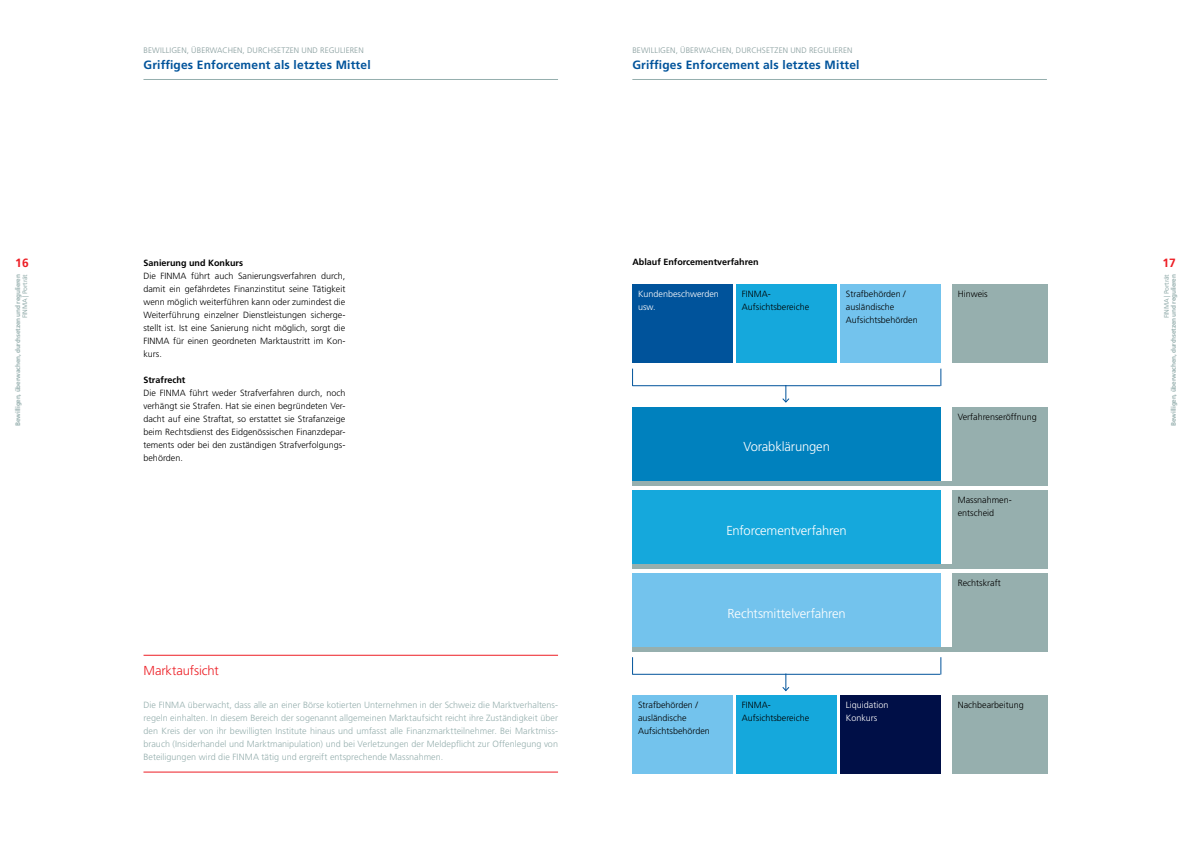
<style>
.page{position:relative;width:1191px;height:842px;background:#fff}
.page>*{position:absolute;margin:0;border:0;box-sizing:border-box;transform-origin:0 0}
.t1{font:300 13px "Frutiger LT Std";letter-spacing:-.015em;color:#fff}
.t2{font:300 13px "Frutiger LT Std";letter-spacing:-.01em;color:#ed1d24}
.t3{font:700 12px "Frutiger LT Std";letter-spacing:.015em;color:#00539b}
.t4{font:700 12px "Frutiger LT Std";color:#ed1d24}
.t5{font:300 9px/13px "Frutiger LT Std";color:#000}
.t6{font:300 9px/13px "Frutiger LT Std";letter-spacing:.005em;color:#96afae;text-align:justify}
.t7{font:700 9px "Frutiger LT Std";color:#000}
.t8{font:300 9px/13px "Frutiger LT Std";color:#fff}
.t9{font:300 8px "Frutiger LT Std";letter-spacing:.015em;color:#869c9c}
.t10{font:700 6.5px "Frutiger LT Std";letter-spacing:-.03em;color:#96afae}
.t11{font:6.5px "Frutiger LT Std";letter-spacing:-.03em;color:#96afae}
</style>
<div class="page">
<hr style="left:143px;top:79px;width:415px;height:1px;background:#96afae">
<hr style="left:632px;top:79px;width:415px;height:1px;background:#96afae">
<div style="left:632px;top:284px;width:101px;height:78px;background:#00539b"></div>
<div style="left:736px;top:284px;width:101px;height:78px;background:#15a8dc"></div>
<div style="left:840px;top:284px;width:101px;height:78px;background:#73c3ed"></div>
<div style="left:632px;top:696px;width:101px;height:78px;background:#73c3ed"></div>
<div style="left:736px;top:696px;width:101px;height:78px;background:#15a8dc"></div>
<div style="left:840px;top:696px;width:101px;height:78px;background:#000f47"></div>
<svg style="left:940px;top:369px;width:1px;height:17px"></svg>
<svg style="left:632px;top:369px;width:1px;height:16px"></svg>
<svg style="left:782px;top:386px;width:7px;height:17px"></svg>
<hr style="left:632px;top:385px;width:308px;height:1px;background:#00539b">
<svg style="left:940px;top:657px;width:1px;height:17px"></svg>
<svg style="left:632px;top:657px;width:1px;height:17px"></svg>
<svg style="left:782px;top:673px;width:7px;height:18px"></svg>
<hr style="left:632px;top:674px;width:308px;height:1px;background:#00539b">
<div style="left:632px;top:491px;width:309px;height:78px;background:#15a8dc"></div>
<div style="left:632px;top:564px;width:333px;height:5px;background:#96afae"></div>
<div style="left:632px;top:407px;width:309px;height:79px;background:#0081be"></div>
<div style="left:632px;top:481px;width:333px;height:5px;background:#96afae"></div>
<div style="left:632px;top:574px;width:309px;height:78px;background:#73c3ed"></div>
<div style="left:632px;top:647px;width:333px;height:5px;background:#96afae"></div>
<div style="left:952px;top:284px;width:95px;height:78px;background:#96afae"></div>
<div style="left:952px;top:407px;width:95px;height:79px;background:#96afae"></div>
<div style="left:952px;top:491px;width:95px;height:78px;background:#96afae"></div>
<div style="left:952px;top:574px;width:95px;height:78px;background:#96afae"></div>
<div style="left:952px;top:696px;width:95px;height:78px;background:#96afae"></div>
<hr style="left:143px;top:655px;width:415px;height:1px;background:#ed1d24">
<hr style="left:143px;top:772px;width:415px;height:1px;background:#ed1d24">
<p class="t9" style="left:143px;top:46px;width:10px">Bewilligen</p>
<p class="t9" style="left:187px;top:46px;width:11px">, überwa</p>
<p class="t9" style="left:222px;top:46px;width:11px">chen</p>
<p class="t9" style="left:243px;top:46px;width:11px">, dur</p>
<p class="t9" style="left:262px;top:46px;width:29px">chsetzen</p>
<p class="t9" style="left:301px;top:46px;width:7px">und</p>
<p class="t9" style="left:320px;top:46px;width:6px">regulieren</p>
<h2 class="t3" style="left:143px;top:58px;width:229px">Griffiges Enforcement als letztes Mittel</h2>
<p class="t9" style="left:632px;top:46px;width:10px">Bewilligen</p>
<p class="t9" style="left:675px;top:46px;width:11px">, überwa</p>
<p class="t9" style="left:711px;top:46px;width:11px">chen</p>
<p class="t9" style="left:731px;top:46px;width:11px">, dur</p>
<p class="t9" style="left:751px;top:46px;width:29px">chsetzen</p>
<p class="t9" style="left:790px;top:46px;width:7px">und</p>
<p class="t9" style="left:809px;top:46px;width:6px">regulieren</p>
<h2 class="t3" style="left:632px;top:58px;width:229px">Griffiges Enforcement als letztes Mittel</h2>
<p class="t7" style="left:632px;top:256px;width:128px">Ablauf Enforcementverfahren</p>
<h2 class="t4" style="left:15px;top:256px;width:15px">16</h2>
<h2 class="t4" style="left:1162px;top:256px;width:15px">17</h2>
<p class="t11" style="left:1162px;top:318px;width:46px;rotate:-90deg">FINMA | Porträt</p>
<p class="t7" style="left:143px;top:257px;width:101px">Sanierung und Konkurs</p>
<p class="t5" style="left:143px;top:269px;width:203px;text-align:justify">Die FINMA führt auch Sanierungsverfahren durch, damit ein gefährdetes Finanzinstitut seine Tätigkeit wenn möglich weiterführen kann oder zumindest die Weiterführung einzelner Dienstleistungen sicherge&shy;stellt ist. Ist eine Sanierung nicht möglich, sorgt die FINMA für einen geordneten Marktaustritt im Kon&shy;kurs.</p>
<p class="t7" style="left:143px;top:374px;width:43px">Strafrecht</p>
<p class="t5" style="left:143px;top:386px;width:203px;text-align:justify">Die FINMA führt weder Strafverfahren durch, noch verhängt sie Strafen. Hat sie einen begründeten Ver&shy;dacht auf eine Straftat, so erstattet sie Strafanzeige beim Rechtsdienst des Eidgenössischen Finanzdepar&shy;tements oder bei den zuständigen Strafverfolgungs&shy;behörden.</p>
<p class="t11" style="left:21px;top:318px;width:46px;rotate:-90deg">FINMA | Porträt</p>
<p class="t10" style="left:14px;top:426px;width:153px;rotate:-90deg">Bewilligen, überwachen, durchsetzen und regulieren</p>
<p class="t10" style="left:1169px;top:426px;width:153px;rotate:-90deg">Bewilligen, überwachen, durchsetzen und regulieren</p>
<p class="t8" style="left:638px;top:287px;width:82px">Kundenbeschwerden usw.</p>
<p class="t5" style="left:742px;top:287px;width:69px">FINMA-<br>Aufsichtsbereiche</p>
<p class="t5" style="left:846px;top:287px;width:73px">Strafbehörden / ausländische<br>Aufsichtsbehörden</p>
<p class="t5" style="left:957px;top:287px;width:32px">Hinweis</p>
<p class="t5" style="left:957px;top:410px;width:81px">Verfahrenseröffnung</p>
<h1 class="t1" style="left:743px;top:439px;width:88px">Vorabklärungen</h1>
<h1 class="t2" style="left:143px;top:663px;width:77px">Marktaufsicht</h1>
<p class="t6" style="left:143px;top:698px;width:416px">Die FINMA überwacht, dass alle an einer Börse kotierten Unternehmen in der Schweiz die Marktverhaltens&shy;regeln einhalten. In diesem Bereich der sogenannt allgemeinen Marktaufsicht reicht ihre Zuständigkeit über den Kreis der von ihr bewilligten Institute hinaus und umfasst alle Finanzmarktteilnehmer. Bei Marktmiss&shy;brauch (Insiderhandel und Marktmanipulation) und bei Verletzungen der Meldepflicht zur Offenlegung von Beteiligungen wird die FINMA tätig und ergreift entsprechende Massnahmen.</p>
<h1 class="t1" style="left:726px;top:523px;width:122px">Enforcementverfahren</h1>
<h1 class="t1" style="left:727px;top:606px;width:120px">Rechtsmittelverfahren</h1>
<p class="t5" style="left:638px;top:699px;width:73px">Strafbehörden / ausländische<br>Aufsichtsbehörden</p>
<p class="t5" style="left:742px;top:699px;width:69px">FINMA-<br>Aufsichtsbereiche</p>
<p class="t8" style="left:846px;top:699px;width:44px">Liquidation<br>Konkurs</p>
<p class="t5" style="left:957px;top:493px;width:56px">Massnahmen&shy;entscheid</p>
<p class="t5" style="left:957px;top:577px;width:44px">Rechtskraft</p>
<p class="t5" style="left:957px;top:699px;width:68px">Nachbearbeitung</p>
</div>
